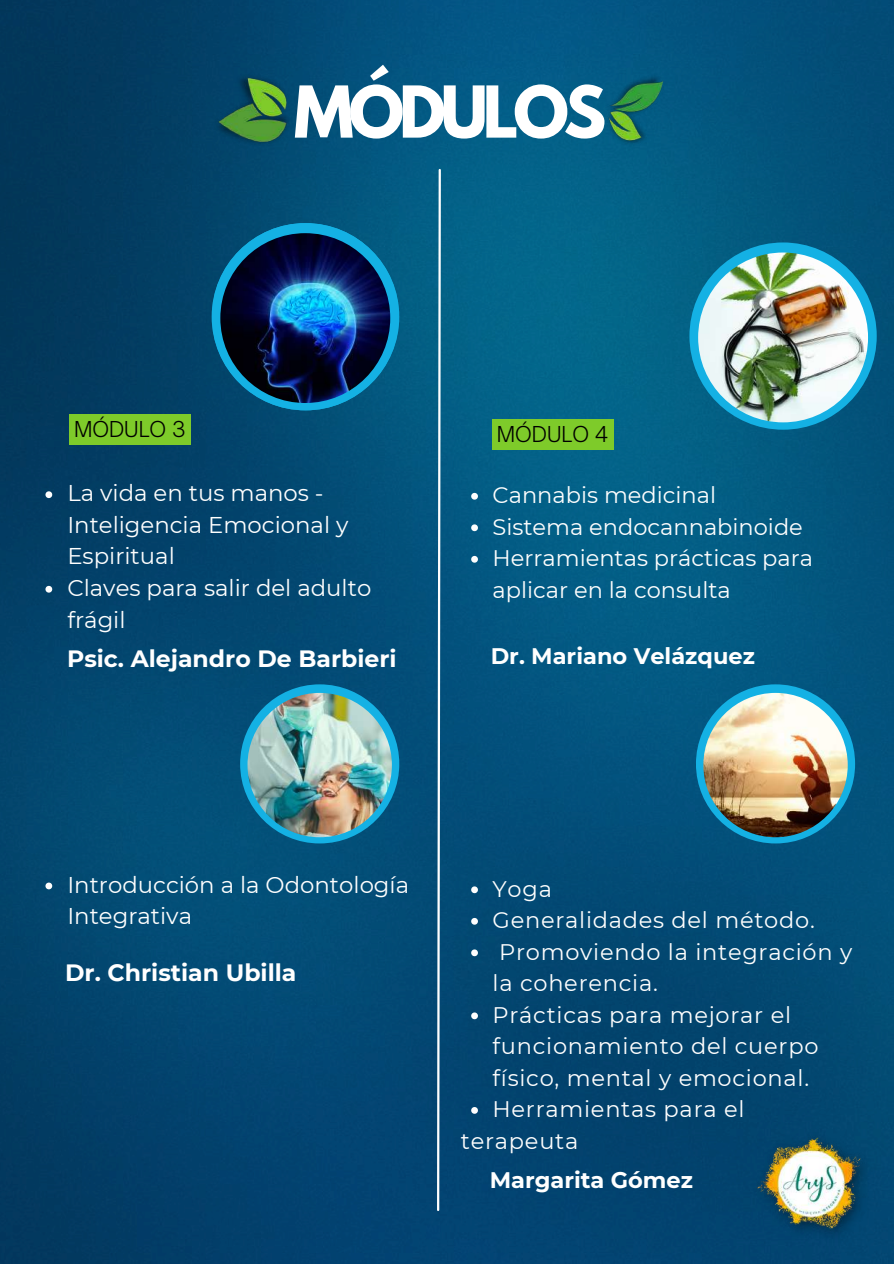
<style>
.page{position:relative;width:894px;height:1264px;background:#fff}
.page>*{position:absolute;margin:0;border:0;box-sizing:border-box;transform-origin:0 0}
.t1{font:700 63.3px "League Spartan";letter-spacing:-.08em;color:#fff}
.t2{font:700 23.55px "Montserrat";color:#fff}
.t3{font:22.8px/31.5px "Montserrat";color:#fefefe}
.t4{font:22.5px "Montserrat";letter-spacing:.035em;color:#fefefe}
.t5{font:22.5px/31.5px "Montserrat";color:#fefefe}
.t6{font:700 22.5px "Montserrat";color:#fff}
.t7{font:300 21px "Open Sauce One";color:#000}
</style>
<div class="page">
<img style="left:0;top:0;width:893px;height:1263px">
<img style="left:596px;top:64px;width:79px;height:105px">
<img style="left:203px;top:60px;width:102px;height:120px">
<svg style="left:436px;top:168px;width:6px;height:1044px"></svg>
<div style="left:492px;top:419px;width:121px;height:31px;background:#7ecb2a"></div>
<div style="left:211px;top:223px;width:188px;height:187px;background:#14b1e4;border-radius:50%"></div>
<img style="left:220px;top:233px;width:170px;height:170px;border-radius:50%">
<div style="left:689px;top:242px;width:187px;height:187px;background:#14b1e4;border-radius:50%"></div>
<img style="left:698px;top:252px;width:169px;height:170px;border-radius:50%">
<img style="left:751px;top:1128px;width:120px;height:117px">
<svg style="left:45px;top:491px;width:7px;height:7px"></svg>
<svg style="left:45px;top:586px;width:7px;height:6px"></svg>
<svg style="left:471px;top:493px;width:7px;height:6px"></svg>
<svg style="left:471px;top:524px;width:7px;height:7px"></svg>
<svg style="left:471px;top:556px;width:7px;height:6px"></svg>
<svg style="left:471px;top:886px;width:7px;height:7px"></svg>
<svg style="left:471px;top:917px;width:7px;height:7px"></svg>
<svg style="left:471px;top:949px;width:7px;height:7px"></svg>
<svg style="left:471px;top:1012px;width:7px;height:7px"></svg>
<svg style="left:471px;top:1106px;width:7px;height:7px"></svg>
<svg style="left:45px;top:882px;width:7px;height:7px"></svg>
<div style="left:69px;top:414px;width:121px;height:31px;background:#7ecb2a"></div>
<div style="left:695px;top:684px;width:159px;height:159px;background:#14b1e4;border-radius:50%"></div>
<img style="left:703px;top:693px;width:144px;height:144px;border-radius:50%">
<div style="left:240px;top:684px;width:159px;height:159px;background:#14b1e4;border-radius:50%"></div>
<img style="left:247px;top:693px;width:145px;height:144px;border-radius:50%">
<h1 class="t1" style="left:294px;top:81px;width:314px">MÓDULOS</h1>
<p class="t7" style="left:74px;top:416px;width:113px">MÓDULO 3</p>
<p class="t7" style="left:496px;top:421px;width:113px">MÓDULO 4</p>
<p class="t3" style="left:67px;top:477px;width:305px">La vida en tus manos -<br>Inteligencia Emocional y<br>Espiritual<br>Claves para salir del adulto frágil</p>
<p class="t2" style="left:67px;top:644px;width:331px">Psic. Alejandro De Barbieri</p>
<p class="t5" style="left:492px;top:479px;width:322px">Cannabis medicinal<br>Sistema endocannabinoide<br>Herramientas prácticas para aplicar en la consulta</p>
<p class="t6" style="left:490px;top:642px;width:265px">Dr. Mariano Velázquez</p>
<p class="t3" style="left:67px;top:868px;width:343px">Introducción a la Odontología<br>Integrativa</p>
<p class="t2" style="left:65px;top:958px;width:233px">Dr. Christian Ubilla</p>
<p class="t4" style="left:492px;top:874px;width:61px">Yoga</p>
<p class="t4" style="left:492px;top:906px;width:323px">Generalidades del método.</p>
<p class="t4" style="left:499px;top:937px;width:354px">Promoviendo la integración y</p>
<p class="t4" style="left:492px;top:969px;width:167px">la coherencia.</p>
<p class="t4" style="left:492px;top:1000px;width:300px">Prácticas para mejorar el</p>
<p class="t4" style="left:492px;top:1032px;width:327px">funcionamiento del cuerpo</p>
<p class="t4" style="left:492px;top:1063px;width:318px">físico, mental y emocional.</p>
<p class="t4" style="left:492px;top:1095px;width:253px">Herramientas para el</p>
<p class="t4" style="left:461px;top:1126px;width:119px">terapeuta</p>
<p class="t6" style="left:489px;top:1166px;width:205px">Margarita Gómez</p>
</div>
